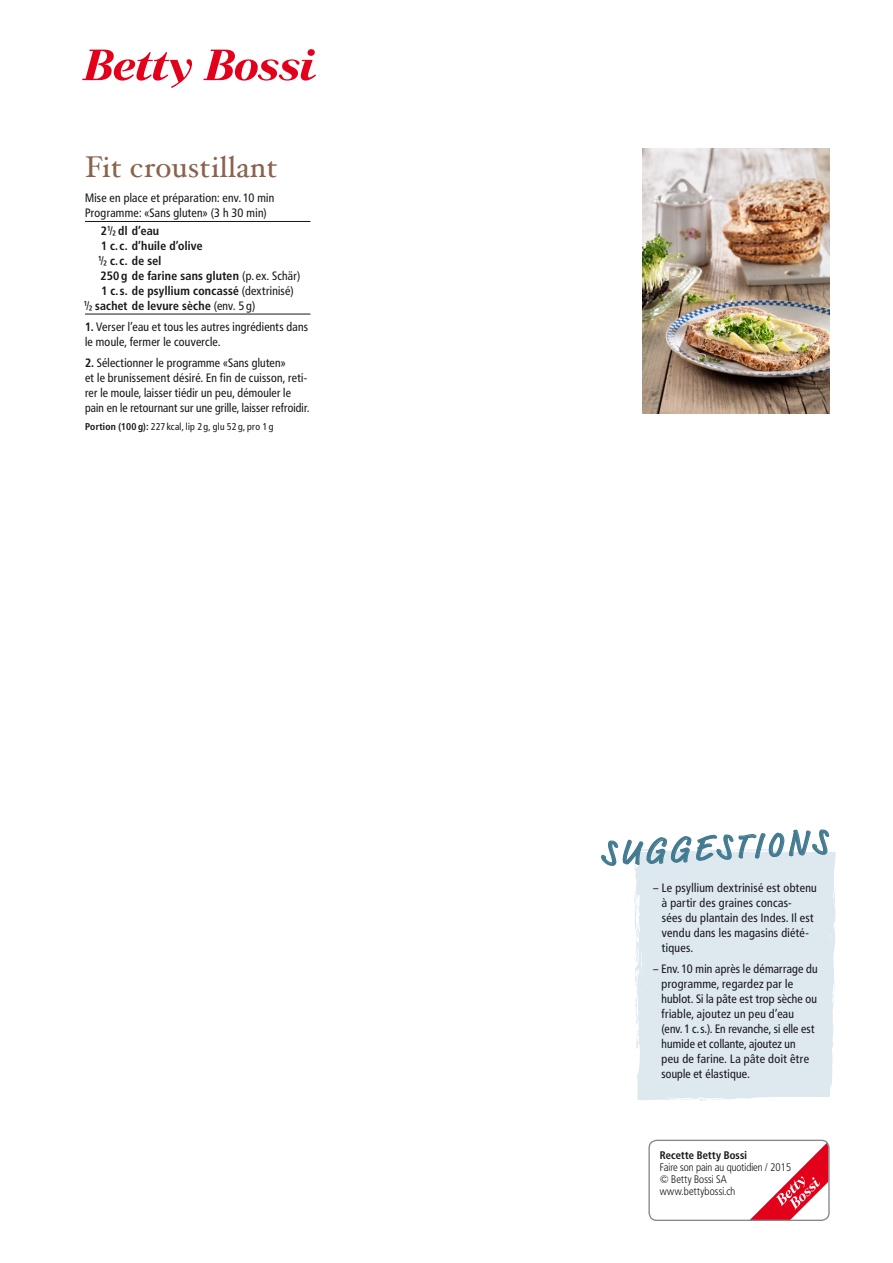
<style>
.page{position:relative;width:893px;height:1263px;background:#fff}
.page>*{position:absolute;margin:0;border:0;box-sizing:border-box;transform-origin:0 0}
.t1{font:35.25px "Market Web";color:#427b91}
.t2{font:30px "Hoefler Text";letter-spacing:.01em;color:#8a634f}
.t3{font:12px/15px "Frutiger B Bn Con Regular";letter-spacing:.02em;color:#1a171c}
.t4{font:12px "Frutiger B Bn Con Bold";letter-spacing:.025em;color:#1a171c}
.t5{font:10.8px/12px "Frutiger B Bn Con Light";letter-spacing:.005em;color:#1a171c}
.t6{font:10.8px "Frutiger B Bn Con Bold";letter-spacing:.02em;color:#1a171c}
.t7{font:9.75px "Frutiger B Bn Con Regular";letter-spacing:.03em;color:#1a171c}
.s1{font-family:"Frutiger B Bn Con Regular"}
.s2{font-family:"Frutiger B Bn Con Bold"}
</style>
<div class="page">
<svg style="left:751px;top:1140px;width:77px;height:79px"></svg>
<div style="left:648px;top:1140px;width:182px;height:81px;border:1px solid #87888a;border-radius:8px"></div>
<svg style="left:82px;top:50px;width:110px;height:38px"></svg>
<svg style="left:203px;top:49px;width:113px;height:32px"></svg>
<img style="left:642px;top:149px;width:187px;height:265px">
<div style="left:635px;top:852px;width:201px;height:248px;background:#dde8ef"></div>
<svg style="left:601px;top:829px;width:229px;height:80px"></svg>
<hr style="left:85px;top:221px;width:225px;height:1px;background:#1a171c">
<hr style="left:85px;top:314px;width:225px;height:1px;background:#1a171c">
<h2 class="t2" style="left:85px;top:149px;width:194px">Fit croustillant</h2>
<p class="t3" style="left:85px;top:190px;width:191px">Mise en place et préparation: env. 10 min<br>Programme: «Sans gluten» (3 h 30 min)</p>
<p class="t4" style="left:101px;top:223px;width:60px">2¿ dl d’eau</p>
<p class="t4" style="left:101px;top:238px;width:103px">1 c. c. d’huile d’olive</p>
<p class="t4" style="left:98px;top:253px;width:65px">¿ c.c. de sel</p>
<p class="t4" style="left:101px;top:268px;width:201px">250 g de farine sans gluten <span class="s1">(p. ex. Schär)</span></p>
<p class="t4" style="left:102px;top:283px;width:194px">1 c.s. de psyllium concassé <span class="s1">(dextrinisé)</span></p>
<p class="t4" style="left:83px;top:298px;width:173px">¿ sachet de levure sèche <span class="s1">(env. 5 g)</span></p>
<p class="t3" style="left:85px;top:319px;width:224px"><span class="s2">1.</span> Verser l’eau et tous les autres ingrédients dans le moule, fermer le couvercle.</p>
<p class="t3" style="left:85px;top:355px;width:226px"><span class="s2">2.</span> Sélectionner le programme «Sans gluten»<br>et le brunissement désiré. En fin de cuisson, reti&shy;rer le moule, laisser tiédir un peu, démouler le pain en le retournant sur une grille, laisser refroidir.</p>
<p class="t7" style="left:85px;top:420px;width:190px"><span class="s2">Portion (100 g):</span> 227 kcal, lip 2 g, glu 52 g, pro 1 g</p>
<h1 class="t1" style="left:600px;top:832px;width:223px;rotate:-3deg">Sugges tions</h1>
<p class="t3" style="left:662px;top:880px;width:156px;text-indent:-9px">– Le psyllium dextrinisé est obtenu à partir des graines concas-<br>sées du plantain des Indes. Il est vendu dans les magasins diété&shy;tiques.</p>
<p class="t3" style="left:662px;top:961px;width:158px;text-indent:-9px">– Env. 10 min après le démarrage du programme, regardez par le hublot. Si la pâte est trop sèche ou friable, ajoutez un peu d’eau (env.1 c.s.). En revanche, si elle est humide et collante, ajoutez un<br>peu de farine. La pâte doit être souple et élastique.</p>
<p class="t6" style="left:660px;top:1148px;width:89px">Recette Betty Bossi</p>
<p class="t5" style="left:660px;top:1161px;width:133px">Faire son pain au quotidien / 2015 © Betty Bossi SA www.bettybossi.ch</p>
</div>
